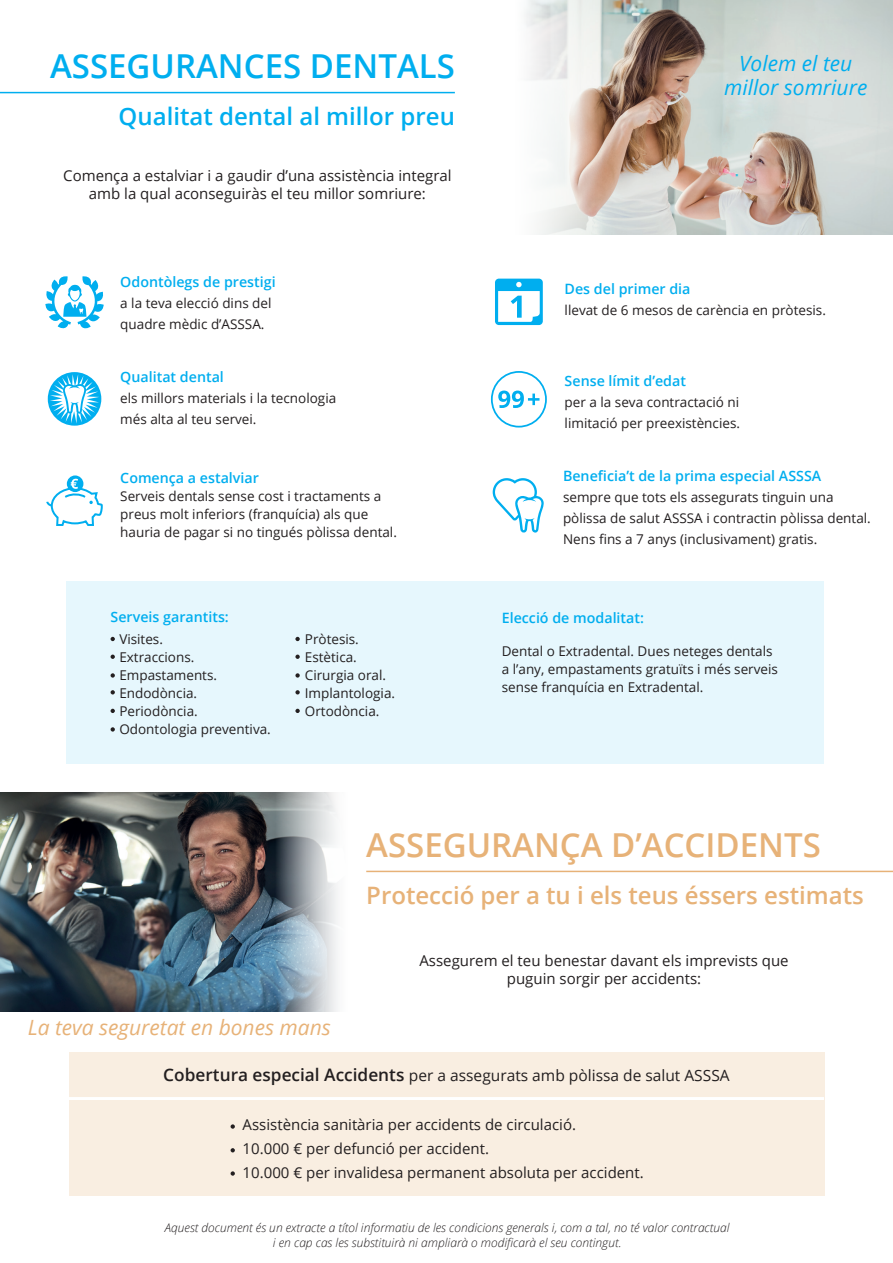
<style>
.page{position:relative;width:893px;height:1263px;background:#fff}
.page>*{position:absolute;margin:0;border:0;box-sizing:border-box;transform-origin:0 0}
.t1{font:600 33px "Open Sans";color:#e7b278}
.t2{font:600 33px "Open Sans";color:#00aeef}
.t3{font:600 24px "Open Sans";color:#e7b278}
.t4{font:600 24px "Open Sans";color:#00aeef}
.t5{font:italic 21px "Open Sans";color:#e7b278}
.t6{font:italic 21px/24px "Open Sans";color:#00aeef;text-align:center}
.t7{font:15.6px "Open Sans";color:#231f20}
.t8{font:15px/18px "Open Sans";color:#231f20;text-align:center}
.t9{font:600 14.25px "Open Sans";color:#00aeef}
.t10{font:13.5px/18px "Open Sans";color:#231f20}
.t11{font:italic 300 12px/14.4px "Open Sans";color:#231f20;text-align:center}
.s1{font-weight:600;font-size:17.25px}
</style>
<div class="page">
<img style="left:604px;top:0;width:289px;height:234px">
<img style="left:0;top:793px;width:274px;height:218px">
<svg style="left:274px;top:792px;width:131px;height:219px"></svg>
<div style="left:67px;top:581px;width:757px;height:183px;background:#e6f7fd"></div>
<div style="left:495px;top:279px;width:48px;height:46px;background:#00aeef;border-radius:4px"></div>
<svg style="left:498px;top:282px;width:42px;height:40px"></svg>
<svg style="left:67px;top:475px;width:16px;height:17px"></svg>
<svg style="left:46px;top:479px;width:57px;height:47px"></svg>
<div style="left:491px;top:371px;width:56px;height:56px;border:2px solid #00aeef;border-radius:50%"></div>
<svg style="left:498px;top:391px;width:41px;height:17px"></svg>
<svg style="left:48px;top:372px;width:53px;height:54px"></svg>
<svg style="left:50px;top:374px;width:49px;height:50px"></svg>
<div style="left:69px;top:1052px;width:755px;height:144px;background:#f9eee1"></div>
<svg style="left:45px;top:276px;width:59px;height:53px"></svg>
<svg style="left:111px;top:637px;width:4px;height:4px"></svg>
<svg style="left:111px;top:655px;width:4px;height:4px"></svg>
<svg style="left:111px;top:673px;width:4px;height:5px"></svg>
<svg style="left:111px;top:690px;width:4px;height:4px"></svg>
<svg style="left:111px;top:709px;width:4px;height:4px"></svg>
<svg style="left:111px;top:727px;width:4px;height:5px"></svg>
<svg style="left:295px;top:637px;width:5px;height:4px"></svg>
<svg style="left:295px;top:655px;width:5px;height:4px"></svg>
<svg style="left:295px;top:673px;width:5px;height:5px"></svg>
<svg style="left:295px;top:690px;width:5px;height:4px"></svg>
<svg style="left:295px;top:709px;width:5px;height:4px"></svg>
<svg style="left:492px;top:478px;width:52px;height:55px"></svg>
<hr style="left:69px;top:1097px;width:755px;height:3px;background:#fff">
<svg style="left:421px;top:0;width:183px;height:235px"></svg>
<svg style="left:231px;top:1124px;width:4px;height:5px"></svg>
<svg style="left:231px;top:1148px;width:4px;height:4px"></svg>
<svg style="left:231px;top:1171px;width:4px;height:5px"></svg>
<hr style="left:0;top:92px;width:455px;height:1px;background:#00aeef">
<hr style="left:366px;top:871px;width:527px;height:1px;background:#e7b278">
<h1 class="t2" style="left:50px;top:43px;width:406px">ASSEGURANCES DENTALS</h1>
<h2 class="t4" style="left:119px;top:100px;width:338px">Qualitat dental al millor preu</h2>
<p class="t8" style="left:63px;top:166px;width:390px">Comença a estalviar i a gaudir d’una assistència integral amb la qual aconseguiràs el teu millor somriure:</p>
<p class="t9" style="left:120px;top:272px;width:157px">Odontòlegs de prestigi</p>
<p class="t10" style="left:120px;top:292px;width:153px;line-height:21px">a la teva elecció dins del quadre mèdic d’ASSSA.</p>
<p class="t9" style="left:120px;top:367px;width:105px">Qualitat dental</p>
<p class="t10" style="left:120px;top:387px;width:218px;line-height:21px">els millors materials i la tecnologia més alta al teu servei.</p>
<p class="t9" style="left:120px;top:468px;width:140px">Comença a estalviar</p>
<p class="t10" style="left:120px;top:487px;width:278px">Serveis dentals sense cost i tractaments a preus molt inferiors (franquícia) als que hauria de pagar si no tingués pòlissa dental.</p>
<p class="t9" style="left:111px;top:607px;width:120px">Serveis garantits:</p>
<p class="t10" style="left:119px;top:630px;width:153px">Visites.<br>Extraccions.<br>Empastaments.<br>Endodòncia.<br>Periodòncia.<br>Odontologia preventiva.</p>
<p class="t10" style="left:305px;top:630px;width:92px">Pròtesis.<br>Estètica.<br>Cirurgia oral.<br>Implantologia.<br>Ortodòncia.</p>
<h3 class="t6" style="left:724px;top:50px;width:145px">Volem el teu millor somriure</h3>
<p class="t9" style="left:565px;top:279px;width:127px">Des del primer dia</p>
<p class="t10" style="left:565px;top:301px;width:263px">llevat de 6 mesos de carència en pròtesis.</p>
<p class="t9" style="left:565px;top:371px;width:123px">Sense límit d’edat</p>
<p class="t10" style="left:565px;top:391px;width:177px;line-height:21px">per a la seva contractació ni limitació per preexistències.</p>
<p class="t9" style="left:563px;top:466px;width:260px">Beneficia’t de la prima especial ASSSA</p>
<p class="t10" style="left:563px;top:487px;width:309px;line-height:21px">sempre que tots els assegurats tinguin una pòlissa de salut ASSSA i contractin pòlissa dental.<br>Nens fins a 7 anys (inclusivament) gratis.</p>
<p class="t9" style="left:502px;top:608px;width:144px">Elecció de modalitat:</p>
<p class="t10" style="left:502px;top:642px;width:278px">Dental o Extradental. Dues neteges dentals a l’any, empastaments gratuïts i més serveis sense franquícia en Extradental.</p>
<h1 class="t1" style="left:366px;top:822px;width:456px">ASSEGURANÇA D’ACCIDENTS</h1>
<h2 class="t3" style="left:366px;top:879px;width:499px">Protecció per a tu i els teus éssers estimats</h2>
<h3 class="t5" style="left:28px;top:1013px;width:305px">La teva seguretat en bones mans</h3>
<p class="t8" style="left:419px;top:951px;width:371px">Assegurem el teu benestar davant els imprevists que puguin sorgir per accidents:</p>
<p class="t7" style="left:163px;top:1064px;width:568px"><span class="s1">Cobertura especial Accidents</span> per a assegurats amb pòlissa de salut ASSSA</p>
<p class="t8" style="left:243px;top:1115px;width:335px">Assistència sanitària per accidents de circulació.</p>
<p class="t8" style="left:243px;top:1163px;width:403px">10.000 € per invalidesa permanent absoluta per accident.</p>
<p class="t8" style="left:243px;top:1139px;width:248px">10.000 € per defunció per accident.</p>
<p class="t11" style="left:165px;top:1220px;width:566px">Aquest document és un extracte a títol informatiu de les condicions generals i, com a tal, no té valor contractual i en cap cas les substituirà ni ampliarà o modificarà el seu contingut.</p>
</div>
